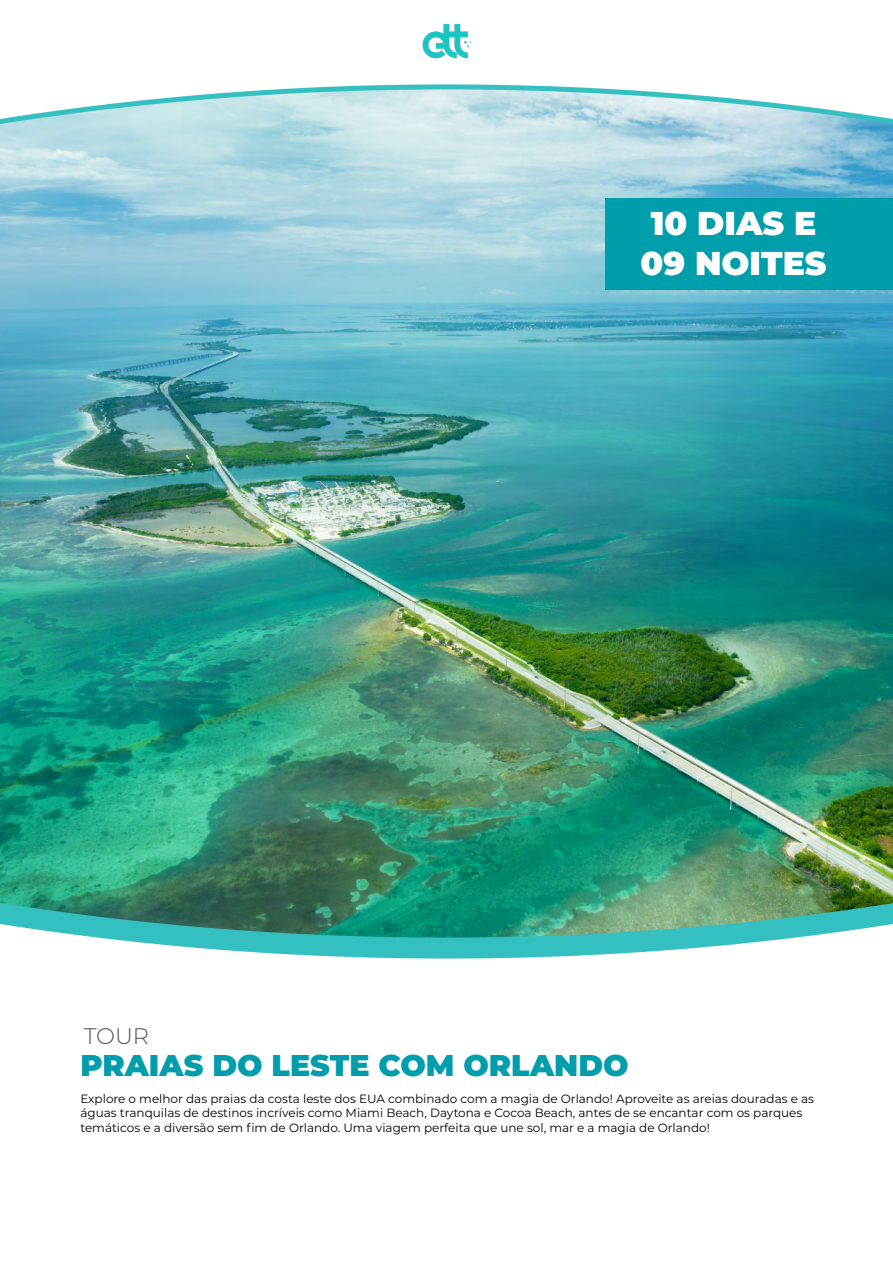
<style>
.page{position:relative;width:893px;height:1263px;background:#fff}
.page>*{position:absolute;margin:0;border:0;box-sizing:border-box;transform-origin:0 0}
.t1{font:900 33px/39.6px "Montserrat";color:#fff;text-align:center}
.t2{font:900 30px "Montserrat";color:#009eac}
.t3{font:300 22.5px "Montserrat";color:#525252}
.t4{font:12px/14.4px "Montserrat";color:#000}
</style>
<div class="page">
<img style="left:0;top:123px;width:893px;height:801px">
<img style="left:0;top:119px;width:893px;height:4px">
<img style="left:0;top:84px;width:893px;height:35px">
<div style="left:606px;top:198px;width:287px;height:92px;background:#009daa"></div>
<img style="left:1px;top:903px;width:892px;height:21px">
<img style="left:0;top:924px;width:893px;height:27px">
<img style="left:422px;top:24px;width:50px;height:35px">
<img style="left:235px;top:951px;width:423px;height:8px">
<h1 class="t1" style="left:640px;top:202px;width:188px">10 DIAS E<br>09 NOITES</h1>
<h3 class="t3" style="left:84px;top:1020px;width:67px">TOUR</h3>
<h2 class="t2" style="left:80px;top:1042px;width:550px">PRAIAS DO LESTE COM ORLANDO</h2>
<p class="t4" style="left:80px;top:1091px;width:735px">Explore o melhor das praias da costa leste dos EUA combinado com a magia de Orlando! Aproveite as areias douradas e as águas tranquilas de destinos incríveis como Miami Beach, Daytona e Cocoa Beach, antes de se encantar com os parques temáticos e a diversão sem fim de Orlando. Uma viagem perfeita que une sol, mar e a magia de Orlando!</p>
</div>
